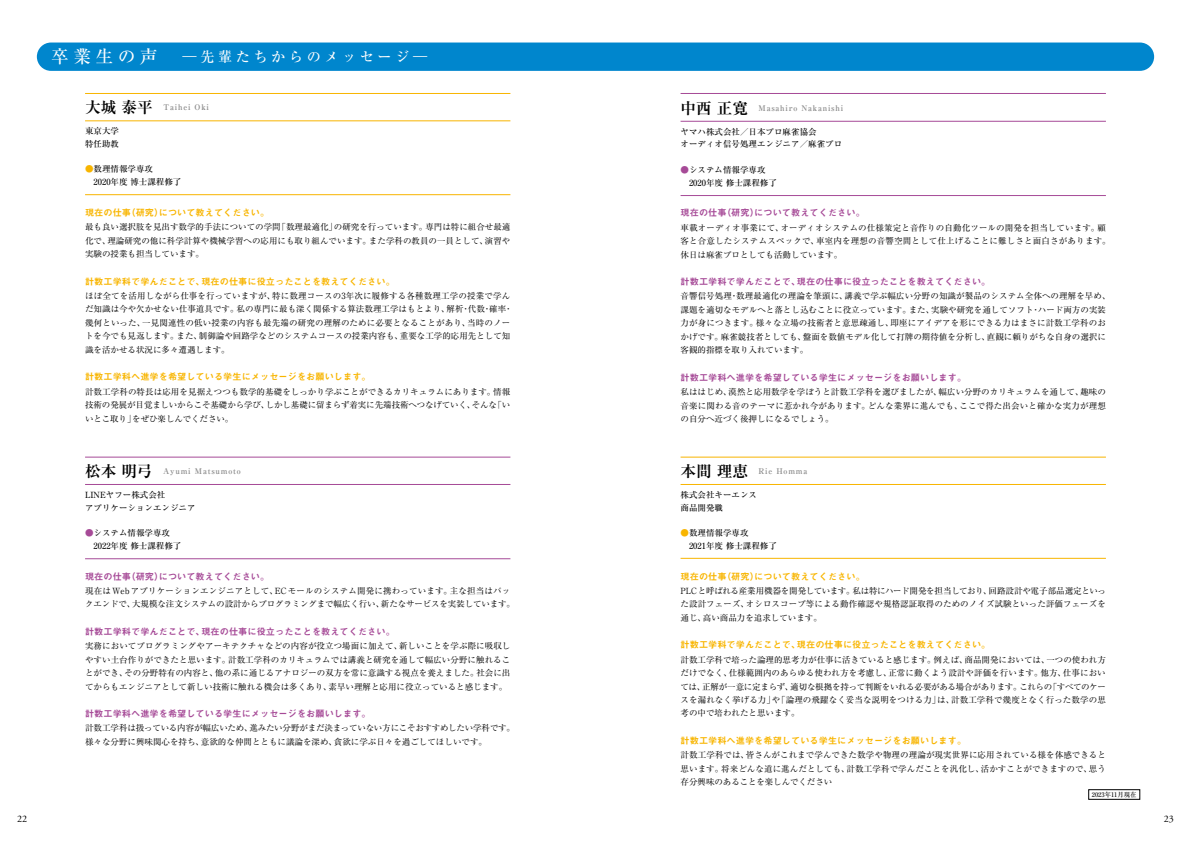
<style>
.page{position:relative;width:1191px;height:842px;background:#fff}
.page>*{position:absolute;margin:0;border:0;box-sizing:border-box;transform-origin:0 0}
.t1{font:500 17.7px "Ryumin Pro";letter-spacing:.25em;color:#fff}
.t2{font:500 14.2px "Ryumin Pro";letter-spacing:.25em;color:#fff}
.t3{font:10px "Adobe Garamond Pro";color:#000}
.t4{font:9.2px "Midashi Go Pro MB31";color:#f8b500}
.t5{font:9.2px "Midashi Go Pro MB31";color:#a64a97}
.t6{font:8.5px/13.5px "Ryumin Pro";letter-spacing:.005em;color:#000;text-align:justify}
.t7{font:500 8.5px/12.8px "Ryumin Pro";color:#000}
.t8{font:700 7.8px "Ryumin Pro";letter-spacing:.1em;color:#898989}
.t9{font:500 6.4px "Ryumin Pro";color:#000}
.s1{font-weight:300}
.s2{font-size:15.6px;color:#000}
.s3{color:#f8b500}
.s4{color:#a64a97}
</style>
<div class="page">
<div style="left:37px;top:43px;width:1117px;height:28px;background:#0086cd;border-radius:14px"></div>
<div style="left:1088px;top:789px;width:52px;height:10px;border:1px solid #000"></div>
<hr style="left:85px;top:121px;width:425px;height:1px;background:#f8b500">
<hr style="left:85px;top:194px;width:425px;height:1px;background:#f8b500">
<hr style="left:85px;top:484px;width:425px;height:1px;background:#a64a97">
<hr style="left:85px;top:558px;width:425px;height:1px;background:#a64a97">
<hr style="left:85px;top:457px;width:425px;height:1px;background:#a64a97">
<hr style="left:680px;top:121px;width:426px;height:1px;background:#a64a97">
<hr style="left:680px;top:195px;width:426px;height:1px;background:#a64a97">
<hr style="left:680px;top:558px;width:426px;height:1px;background:#f8b500">
<hr style="left:680px;top:484px;width:426px;height:1px;background:#f8b500">
<hr style="left:680px;top:457px;width:426px;height:1px;background:#f8b500">
<hr style="left:85px;top:93px;width:425px;height:1px;background:#f8b500">
<hr style="left:680px;top:93px;width:426px;height:1px;background:#a64a97">
<h1 class="t1" style="left:51px;top:43px;width:108px">卒業生の声</h1>
<h2 class="t2" style="left:183px;top:46px;width:246px"><span class="s1">―</span>先輩たちからのメッセージ<span class="s1">―</span></h2>
<p class="t8" style="left:85px;top:101px;width:125px"><span class="s2">大城 泰平</span> Taihei Oki</p>
<p class="t7" style="left:85px;top:124px;width:36px">東京大学特任助教</p>
<p class="t7" style="left:85px;top:162px;width:98px"><span class="s3">●</span>数理情報学専攻<br>　2020年度 博士課程修了</p>
<p class="t4" style="left:85px;top:205px;width:186px">現在の仕事（研究）について教えてください。</p>
<p class="t6" style="left:85px;top:220px;width:427px">最も良い選択肢を見出す数学的手法についての学問「数理最適化」の研究を行っています。専門は特に組合せ最適化で、理論研究の他に科学計算や機械学習への応用にも取り組んでいます。また学科の教員の一員として、演習や実験の授業も担当しています。</p>
<p class="t4" style="left:85px;top:274px;width:311px">計数工学科で学んだことで、現在の仕事に役立ったことを教えてください。</p>
<p class="t6" style="left:85px;top:288px;width:429px;text-align:left">ほぼ全てを活用しながら仕事を行っていますが、特に数理コースの3年次に履修する各種数理工学の授業で学んだ知識は今や欠かせない仕事道具です。私の専門に最も深く関係する算法数理工学はもとより、解析・代数・確率・幾何といった、一見関連性の低い授業の内容も最先端の研究の理解のために必要となることがあり、当時のノートを今でも見返します。また、制御論や回路学などのシステムコースの授業内容も、重要な工学的応用先として知識を活かせる状況に多々遭遇します。</p>
<p class="t4" style="left:85px;top:370px;width:287px">計数工学科へ進学を希望している学生にメッセージをお願いします。</p>
<p class="t6" style="left:85px;top:384px;width:427px">計数工学科の特長は応用を見据えつつも数学的基礎をしっかり学ぶことができるカリキュラムにあります。情報技術の発展が目覚ましいからこそ基礎から学び、しかし基礎に留まらず着実に先端技術へつなげていく、そんな「いいとこ取り」をぜひ楽しんでください。</p>
<p class="t8" style="left:85px;top:465px;width:157px"><span class="s2">松本 明弓</span> Ayumi Matsumoto</p>
<p class="t7" style="left:85px;top:488px;width:112px">LINEヤフー株式会社<br>アプリケーションエンジニア</p>
<p class="t7" style="left:85px;top:526px;width:98px"><span class="s4">●</span>システム情報学専攻　2022年度 修士課程修了</p>
<p class="t5" style="left:85px;top:569px;width:186px">現在の仕事（研究）について教えてください。</p>
<p class="t6" style="left:85px;top:583px;width:431px">現在はWebアプリケーションエンジニアとして、ECモールのシステム開発に携わっています。主な担当はバックエンドで、大規模な注文システムの設計からプログラミングまで幅広く行い、新たなサービスを実装しています。</p>
<p class="t5" style="left:85px;top:624px;width:311px">計数工学科で学んだことで、現在の仕事に役立ったことを教えてください。</p>
<p class="t6" style="left:85px;top:639px;width:427px">実務においてプログラミングやアーキテクチャなどの内容が役立つ場面に加えて、新しいことを学ぶ際に吸収しやすい土台作りができたと思います。計数工学科のカリキュラムでは講義と研究を通して幅広い分野に触れることができ、その分野特有の内容と、他の系に通じるアナロジーの双方を常に意識する視点を養えました。社会に出てからもエンジニアとして新しい技術に触れる機会は多くあり、素早い理解と応用に役立っていると感じます。</p>
<p class="t5" style="left:85px;top:706px;width:287px">計数工学科へ進学を希望している学生にメッセージをお願いします。</p>
<p class="t6" style="left:85px;top:721px;width:431px">計数工学科は扱っている内容が幅広いため、進みたい分野がまだ決まっていない方にこそおすすめしたい学科です。様々な分野に興味関心を持ち、意欲的な仲間とともに議論を深め、貪欲に学ぶ日々を過ごしてほしいです。</p>
<p class="t8" style="left:680px;top:101px;width:164px"><span class="s2">中西 正寛</span> Masahiro Nakanishi</p>
<p class="t7" style="left:680px;top:124px;width:163px">ヤマハ株式会社／日本プロ麻雀協会<br>オーディオ信号処理エンジニア／麻雀プロ</p>
<p class="t7" style="left:680px;top:163px;width:98px"><span class="s4">●</span>システム情報学専攻　2020年度 修士課程修了</p>
<p class="t5" style="left:680px;top:206px;width:186px">現在の仕事（研究）について教えてください。</p>
<p class="t6" style="left:680px;top:220px;width:431px;text-align:left">車載オーディオ事業にて、オーディオシステムの仕様策定と音作りの自動化ツールの開発を担当しています。顧客と合意したシステムスペックで、車室内を理想の音響空間として仕上げることに難しさと面白さがあります。休日は麻雀プロとしても活動しています。</p>
<p class="t5" style="left:680px;top:274px;width:311px">計数工学科で学んだことで、現在の仕事に役立ったことを教えてください。</p>
<p class="t6" style="left:680px;top:289px;width:431px;text-align:left">音響信号処理・数理最適化の理論を筆頭に、講義で学ぶ幅広い分野の知識が製品のシステム全体への理解を早め、課題を適切なモデルへと落とし込むことに役立っています。また、実験や研究を通してソフト・ハード両方の実装力が身につきます。様々な立場の技術者と意思疎通し、即座にアイデアを形にできる力はまさに計数工学科のおかげです。麻雀競技者としても、盤面を数値モデル化して打牌の期待値を分析し、直観に頼りがちな自身の選択に客観的指標を取り入れています。</p>
<p class="t5" style="left:680px;top:370px;width:287px">計数工学科へ進学を希望している学生にメッセージをお願いします。</p>
<p class="t6" style="left:680px;top:385px;width:427px">私ははじめ、漠然と応用数学を学ぼうと計数工学科を選びましたが、幅広い分野のカリキュラムを通して、趣味の音楽に関わる音のテーマに惹かれ今があります。どんな業界に進んでも、ここで得た出会いと確かな実力が理想の自分へ近づく後押しになるでしょう。</p>
<p class="t8" style="left:680px;top:465px;width:128px"><span class="s2">本間 理恵</span> Rie Homma</p>
<p class="t7" style="left:680px;top:488px;width:78px">株式会社キーエンス商品開発職</p>
<p class="t7" style="left:680px;top:526px;width:98px"><span class="s3">●</span>数理情報学専攻<br>　2021年度 修士課程修了</p>
<p class="t4" style="left:680px;top:569px;width:186px">現在の仕事（研究）について教えてください。</p>
<p class="t6" style="left:680px;top:583px;width:427px">PLCと呼ばれる産業用機器を開発しています。私は特にハード開発を担当しており、回路設計や電子部品選定といった設計フェーズ、オシロスコープ等による動作確認や規格認証取得のためのノイズ試験といった評価フェーズを通じ、高い商品力を追求しています。</p>
<p class="t4" style="left:680px;top:637px;width:311px">計数工学科で学んだことで、現在の仕事に役立ったことを教えてください。</p>
<p class="t6" style="left:680px;top:652px;width:427px">計数工学科で培った論理的思考力が仕事に活きていると感じます。例えば、商品開発においては、一つの使われ方だけでなく、仕様範囲内のあらゆる使われ方を考慮し、正常に動くよう設計や評価を行います。他方、仕事においては、正解が一意に定まらず、適切な根拠を持って判断をいれる必要がある場合があります。これらの「すべてのケースを漏れなく挙げる力」や「論理の飛躍なく妥当な説明をつける力」は、計数工学科で幾度となく行った数学の思考の中で培われたと思います。</p>
<p class="t4" style="left:680px;top:733px;width:287px">計数工学科へ進学を希望している学生にメッセージをお願いします。</p>
<p class="t6" style="left:680px;top:748px;width:427px">計数工学科では、皆さんがこれまで学んできた数学や物理の理論が現実世界に応用されている様を体感できると思います。将来どんな道に進んだとしても、計数工学科で学んだことを汎化し、活かすことができますので、思う存分興味のあることを楽しんでください</p>
<p class="t9" style="left:1092px;top:789px;width:46px">2023年11月現在</p>
<p class="t3" style="left:17px;top:813px;width:11px">22</p>
<p class="t3" style="left:1164px;top:813px;width:11px">23</p>
</div>
